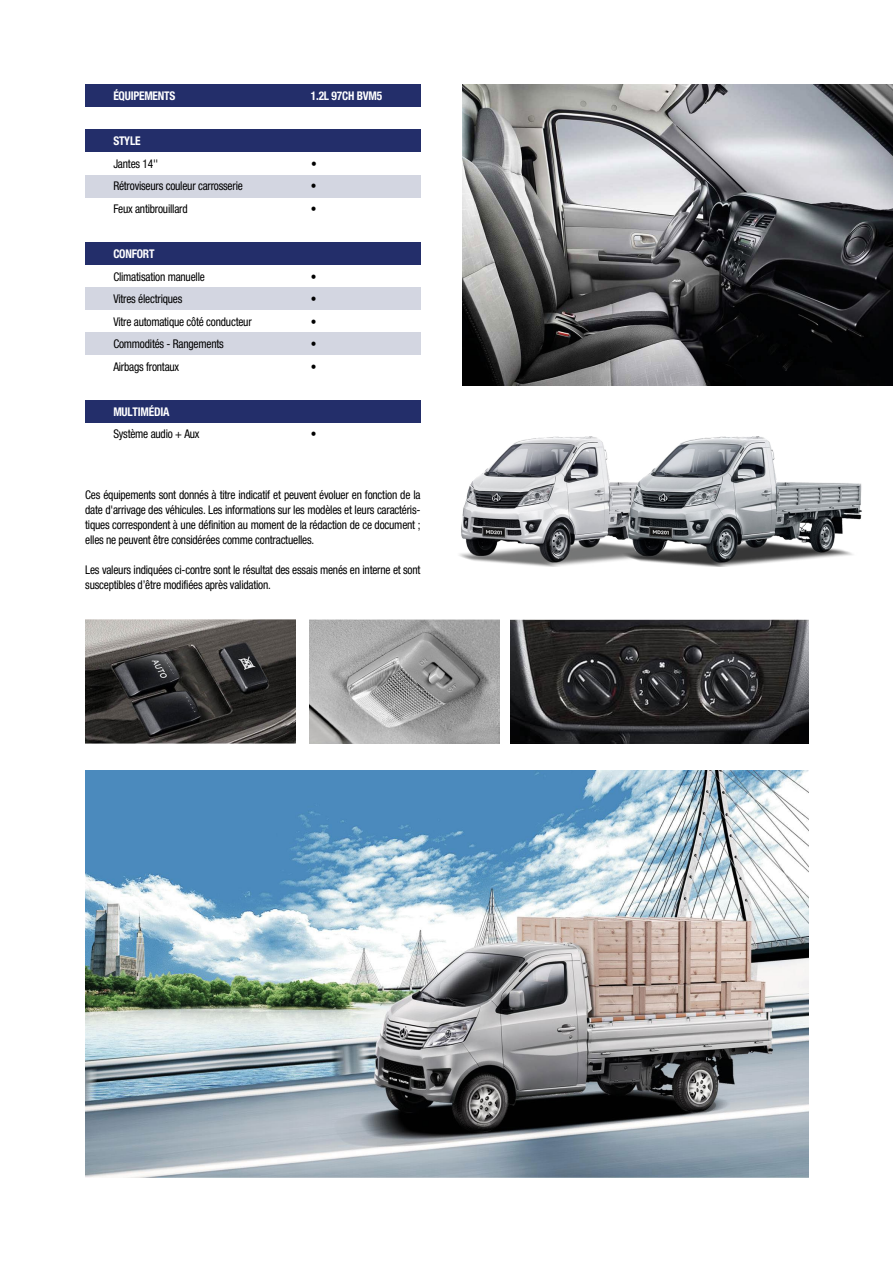
<style>
.page{position:relative;width:893px;height:1263px;background:#fff}
.page>*{position:absolute;margin:0;border:0;box-sizing:border-box;transform-origin:0 0}
.t1{font:condensed 12px/15px "Helvetica Neue";letter-spacing:-.02em;color:#000;text-align:justify;scale:.95 1}
.t2{font:condensed 12px "Helvetica Neue LT Std";letter-spacing:-.02em;color:#000;scale:.95 1}
.t3{font:700 condensed 12px "Helvetica Neue LT Std";letter-spacing:-.02em;color:#fff;scale:.95 1}
</style>
<div class="page">
<div style="left:85px;top:85px;width:336px;height:22px;background:#232e6a"></div>
<div style="left:85px;top:130px;width:336px;height:22px;background:#232e6a"></div>
<div style="left:85px;top:175px;width:336px;height:22px;background:#d3d6e1"></div>
<div style="left:85px;top:242px;width:336px;height:23px;background:#232e6a"></div>
<div style="left:85px;top:287px;width:336px;height:23px;background:#d3d6e1"></div>
<div style="left:85px;top:332px;width:336px;height:23px;background:#d3d6e1"></div>
<div style="left:85px;top:400px;width:336px;height:22px;background:#232e6a"></div>
<img style="left:85px;top:770px;width:724px;height:407px">
<img style="left:463px;top:85px;width:430px;height:301px">
<img style="left:459px;top:436px;width:139px;height:130px">
<img style="left:598px;top:436px;width:264px;height:130px">
<img style="left:309px;top:620px;width:191px;height:124px">
<img style="left:85px;top:620px;width:211px;height:124px">
<img style="left:511px;top:620px;width:298px;height:124px">
<p class="t3" style="left:113px;top:89px;width:67px">ÉQUIPEMENTS</p>
<p class="t3" style="left:311px;top:89px;width:77px">1.2L 97CH BVM5</p>
<p class="t3" style="left:113px;top:134px;width:30px">STYLE</p>
<p class="t2" style="left:113px;top:157px;width:49px">Jantes 14''</p>
<p class="t2" style="left:311px;top:157px;width:8px">•</p>
<p class="t2" style="left:113px;top:179px;width:138px">Rétroviseurs couleur carrosserie</p>
<p class="t2" style="left:311px;top:179px;width:8px">•</p>
<p class="t2" style="left:113px;top:202px;width:80px">Feux antibrouillard</p>
<p class="t2" style="left:311px;top:202px;width:8px">•</p>
<p class="t3" style="left:113px;top:246px;width:45px">CONFORT</p>
<p class="t2" style="left:113px;top:269px;width:98px">Climatisation manuelle</p>
<p class="t2" style="left:311px;top:269px;width:8px">•</p>
<p class="t2" style="left:113px;top:292px;width:74px">Vitres électriques</p>
<p class="t2" style="left:311px;top:292px;width:8px">•</p>
<p class="t2" style="left:113px;top:314px;width:147px">Vitre automatique côté conducteur</p>
<p class="t2" style="left:311px;top:314px;width:8px">•</p>
<p class="t2" style="left:113px;top:337px;width:118px">Commodités - Rangements</p>
<p class="t2" style="left:311px;top:337px;width:8px">•</p>
<p class="t2" style="left:113px;top:359px;width:71px">Airbags frontaux</p>
<p class="t2" style="left:311px;top:359px;width:8px">•</p>
<p class="t3" style="left:113px;top:404px;width:61px">MULTIMÉDIA</p>
<p class="t2" style="left:113px;top:427px;width:92px">Système audio + Aux</p>
<p class="t2" style="left:311px;top:427px;width:8px">•</p>
<p class="t1" style="left:85px;top:487px;width:354px">Ces équipements sont donnés à titre indicatif et peuvent évoluer en fonction de la date d'arrivage des véhicules. Les informations sur les modèles et leurs caractéris&shy;tiques correspondent à une définition au moment de la rédaction de ce document ; elles ne peuvent être considérées comme contractuelles.</p>
<p class="t1" style="left:85px;top:562px;width:354px">Les valeurs indiquées ci-contre sont le résultat des essais menés en interne et sont susceptibles d’être modifiées après validation.</p>
</div>
